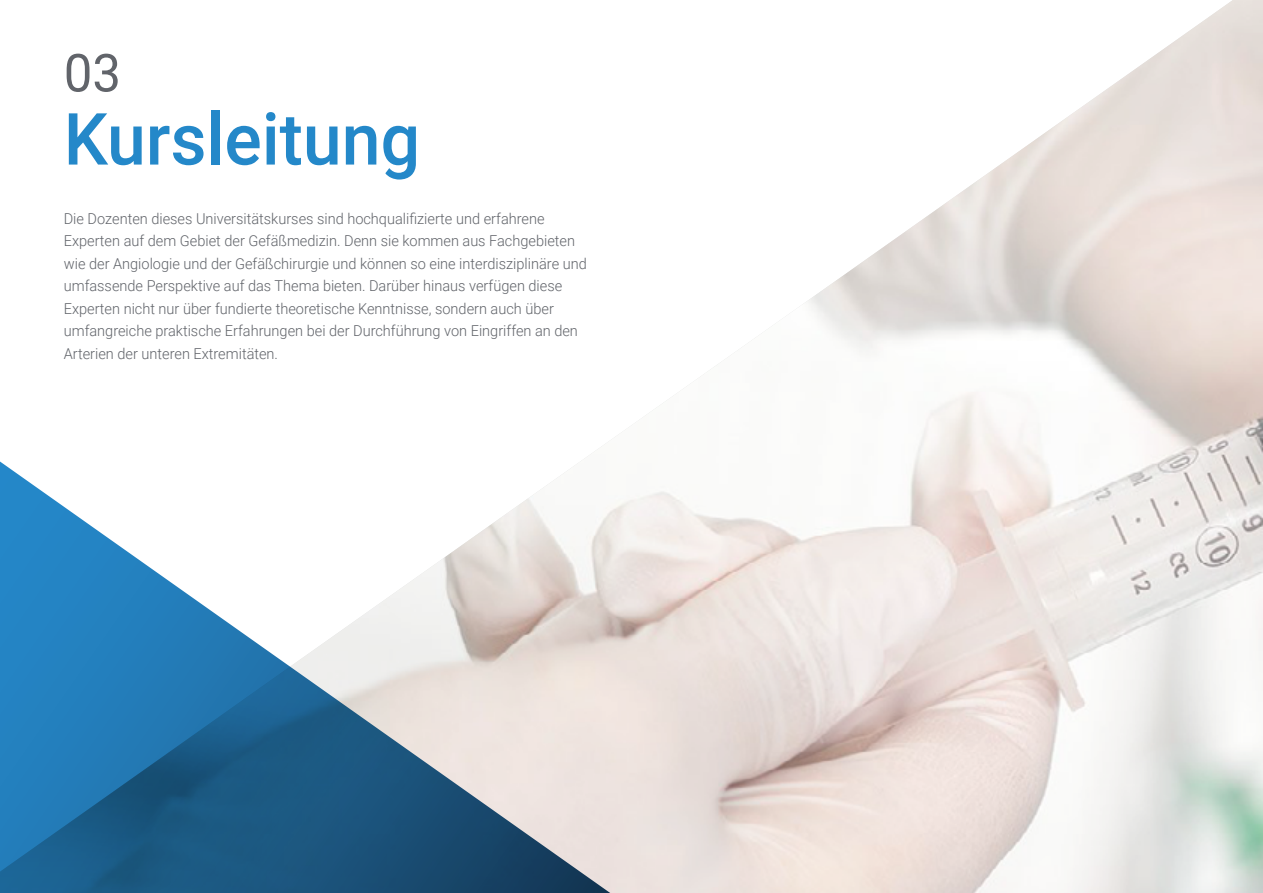
<style>
.page{position:relative;width:1263px;height:893px;background:#fff}
.page>*{position:absolute;margin:0;border:0;box-sizing:border-box;transform-origin:0 0}
.t1{font:500 72px "Roboto";color:#2488c9}
.t2{font:52.5px "Roboto";color:#61646a}
.t3{font:300 15px/22.5px "Roboto";color:#61646a}
</style>
<div class="page">
<img style="left:604px;top:0;width:659px;height:893px">
<svg style="left:0;top:446px;width:640px;height:447px"></svg>
<h2 class="t2" style="left:64px;top:36px;width:59px">03</h2>
<h1 class="t1" style="left:64px;top:89px;width:358px">Kursleitung</h1>
<p class="t3" style="left:64px;top:207px;width:524px">Die Dozenten dieses Universitätskurses sind hochqualifizierte und erfahrene Experten auf dem Gebiet der Gefäßmedizin. Denn sie kommen aus Fachgebieten wie der Angiologie und der Gefäßchirurgie und können so eine interdisziplinäre und umfassende Perspektive auf das Thema bieten. Darüber hinaus verfügen diese Experten nicht nur über fundierte theoretische Kenntnisse, sondern auch über umfangreiche praktische Erfahrungen bei der Durchführung von Eingriffen an den Arterien der unteren Extremitäten.</p>
</div>
